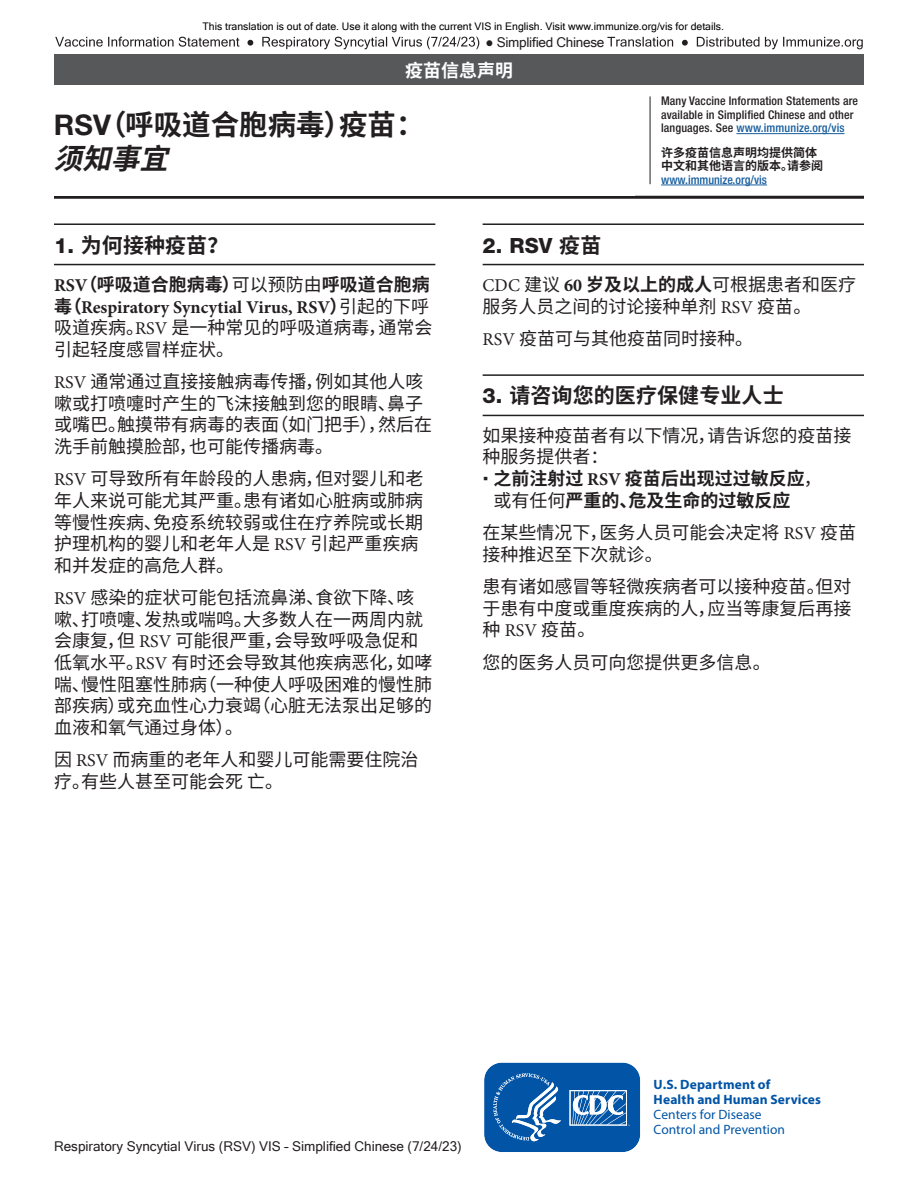
<style>
.page{position:relative;width:918px;height:1188px;background:#fff}
.page>*{position:absolute;margin:0;border:0;box-sizing:border-box;transform-origin:0 0}
.t1{font:700 28.5px "Noto Sans CJ Ksc";color:#231f20}
.t2{font:italic 700 28.5px "Noto Sans CJ Ksc";color:#231f20}
.t3{font:700 21px "Noto Sans CJ Ksc";letter-spacing:.005em;color:#231f20}
.t4{font:800 21px "Helvetica Neue LT Std";color:#231f20}
.t5{font:18px/21.6px "Noto Sans CJ Ksc";color:#231f20}
.t6{font:700 18px/21.6px "Noto Sans CJ Ksc";color:#231f20}
.t7{font:700 18px "Noto Sans CJ Ksc";color:#fff}
.t8{font:13.5px "Microsoft Sans Serif";color:#231f20}
.t9{font:700 13.5px/15px "Myriad Pro";letter-spacing:.01em;color:#0154a6}
.t10{font:13.5px/15px "Myriad Pro";color:#0154a6}
.t11{font:13.5px "Microsoft Sans Serif";letter-spacing:-.02em;color:#231f20}
.t12{font:500 condensed 12px/13.5px "Helvetica Neue LT Std";letter-spacing:.01em;color:#231f20}
.t13{font:700 12px/13.5px "Noto Sans CJ Ksc";color:#231f20}
.t14{font:500 condensed 12px "Helvetica Neue LT Std";color:#175d9e}
.t15{font:10.5px "Microsoft Sans Serif";color:#000}
.s1{font-family:"Helvetica Neue LT Std"}
.s2{color:#175d9e}
.s3{font-family:"Helvetica Neue LT Std";font-weight:800}
.s4{font-family:"Minion Pro";font-weight:700}
.s5{font-weight:700}
.s6{font-family:"Minion Pro"}
.s7{font-family:"Noto Sans CJ Ksc";font-weight:700}
.s8{font-weight:400}
</style>
<div class="page">
<div style="left:54px;top:54px;width:810px;height:31px;background:#57585a"></div>
<hr style="left:650px;top:96px;width:1px;height:88px;background:#231f20">
<hr style="left:736px;top:133px;width:109px;height:1px;background:#175d9e">
<hr style="left:661px;top:185px;width:106px;height:1px;background:#175d9e">
<hr style="left:54px;top:196px;width:810px;height:3px;background:#231f20">
<svg style="left:484px;top:1062px;width:157px;height:90px;background:#296fb4"></svg>
<hr style="left:54px;top:264px;width:381px;height:1px;background:#231f20">
<hr style="left:54px;top:223px;width:381px;height:2px;background:#231f20">
<hr style="left:483px;top:264px;width:381px;height:1px;background:#231f20">
<hr style="left:483px;top:223px;width:381px;height:2px;background:#231f20">
<hr style="left:483px;top:415px;width:381px;height:1px;background:#231f20">
<hr style="left:483px;top:374px;width:381px;height:2px;background:#231f20">
<svg style="left:55px;top:37px;width:424px;height:12px"></svg>
<svg style="left:607px;top:37px;width:256px;height:12px"></svg>
<p class="t15" style="left:202px;top:20px;width:523px">This translation is out of date. Use it along with the current VIS in English. Visit www.immunize.org/vis for details.</p>
<p class="t11" style="left:486px;top:34px;width:120px">● Simplified Chinese</p>
<p class="t7" style="left:405px;top:60px;width:109px">疫苗信息声明</p>
<h2 class="t1" style="left:54px;top:108px;width:372px"><span class="s1">RSV</span>（呼吸道合胞病毒）疫苗：</h2>
<h2 class="t2" style="left:54px;top:142px;width:133px">须知事宜</h2>
<p class="t12" style="left:661px;top:94px;width:198px">Many Vaccine Information Statements are available in Simplified Chinese and other languages. See <span class="s2">www.immunize.org/vis</span></p>
<p class="t13" style="left:661px;top:146px;width:163px">许多疫苗信息声明均提供简体中文和其他语言的版本。请参阅</p>
<p class="t14" style="left:661px;top:172px;width:107px">www.immunize.org/vis</p>
<h3 class="t3" style="left:54px;top:233px;width:176px"><span class="s3">1.</span> 为何接种疫苗？</h3>
<p class="t5" style="left:54px;top:274px;width:380px"><span class="s4">RSV</span><span class="s5">（呼吸道合胞病毒）</span>可以预防由<span class="s5">呼吸道合胞病毒（</span><span class="s4">Respiratory Syncytial Virus, RSV</span><span class="s5">）</span>引起的下呼吸道疾病。<span class="s6">RSV</span> 是一种常见的呼吸道病毒，通常会引起轻度感冒样症状。</p>
<p class="t5" style="left:54px;top:371px;width:379px"><span class="s6">RSV</span> 通常通过直接接触病毒传播，例如其他人咳嗽或打喷嚏时产生的飞沫接触到您的眼睛、鼻子或嘴巴。触摸带有病毒的表面（如门把手），然后在洗手前触摸脸部，也可能传播病毒。</p>
<p class="t5" style="left:54px;top:468px;width:371px"><span class="s6">RSV</span> 可导致所有年龄段的人患病，但对婴儿和老年人来说可能尤其严重。患有诸如心脏病或肺病等慢性疾病、免疫系统较弱或住在疗养院或长期护理机构的婴儿和老年人是 <span class="s6">RSV</span> 引起严重疾病和并发症的高危人群。</p>
<p class="t5" style="left:54px;top:587px;width:380px"><span class="s6">RSV</span> 感染的症状可能包括流鼻涕、食欲下降、咳嗽、打喷嚏、发热或喘鸣。大多数人在一两周内就会康复，但 <span class="s6">RSV</span> 可能很严重，会导致呼吸急促和低氧水平。<span class="s6">RSV</span> 有时还会导致其他疾病恶化，如哮喘、慢性阻塞性肺病（一种使人呼吸困难的慢性肺部疾病）或充血性心力衰竭（心脏无法泵出足够的血液和氧气通过身体）。</p>
<p class="t5" style="left:54px;top:749px;width:366px">因 <span class="s6">RSV</span> 而病重的老年人和婴儿可能需要住院治疗。有些人甚至可能会死 亡。</p>
<h3 class="t4" style="left:483px;top:233px;width:120px">2. RSV <span class="s7">疫苗</span></h3>
<p class="t5" style="left:483px;top:274px;width:375px"><span class="s6">CDC</span> 建议 <span class="s4">60</span> <span class="s5">岁及以上的成人</span>可根据患者和医疗服务人员之间的讨论接种单剂 <span class="s6">RSV</span> 疫苗。</p>
<p class="t5" style="left:483px;top:328px;width:272px"><span class="s6">RSV</span> 疫苗可与其他疫苗同时接种。</p>
<h3 class="t3" style="left:483px;top:384px;width:303px"><span class="s3">3.</span> 请咨询您的医疗保健专业人士</h3>
<p class="t5" style="left:483px;top:425px;width:370px">如果接种疫苗者有以下情况，请告诉您的疫苗接种服务提供者：</p>
<p class="t6" style="left:493px;top:468px;width:330px">之前注射过 <span class="s6">RSV</span> 疫苗后出现过过敏反应<span class="s8">，或有任何</span>严重的、危及生命的过敏反应</p>
<p class="t5" style="left:483px;top:522px;width:375px">在某些情况下，医务人员可能会决定将 <span class="s6">RSV</span> 疫苗接种推迟至下次就诊。</p>
<p class="t5" style="left:483px;top:576px;width:370px;text-align:justify">患有诸如感冒等轻微疾病者可以接种疫苗。但对于患有中度或重度疾病的人，应当等康复后再接种 <span class="s6">RSV</span> 疫苗。</p>
<p class="t5" style="left:483px;top:652px;width:290px">您的医务人员可向您提供更多信息。</p>
<p class="t8" style="left:54px;top:1138px;width:409px">Respiratory Syncytial Virus (RSV) VIS – Simplified Chinese (7/24/23)</p>
<p class="t9" style="left:654px;top:1077px;width:169px">U.S. Department of<br>Health and Human Services</p>
<p class="t10" style="left:654px;top:1107px;width:133px">Centers for Disease<br>Control and Prevention</p>
</div>
